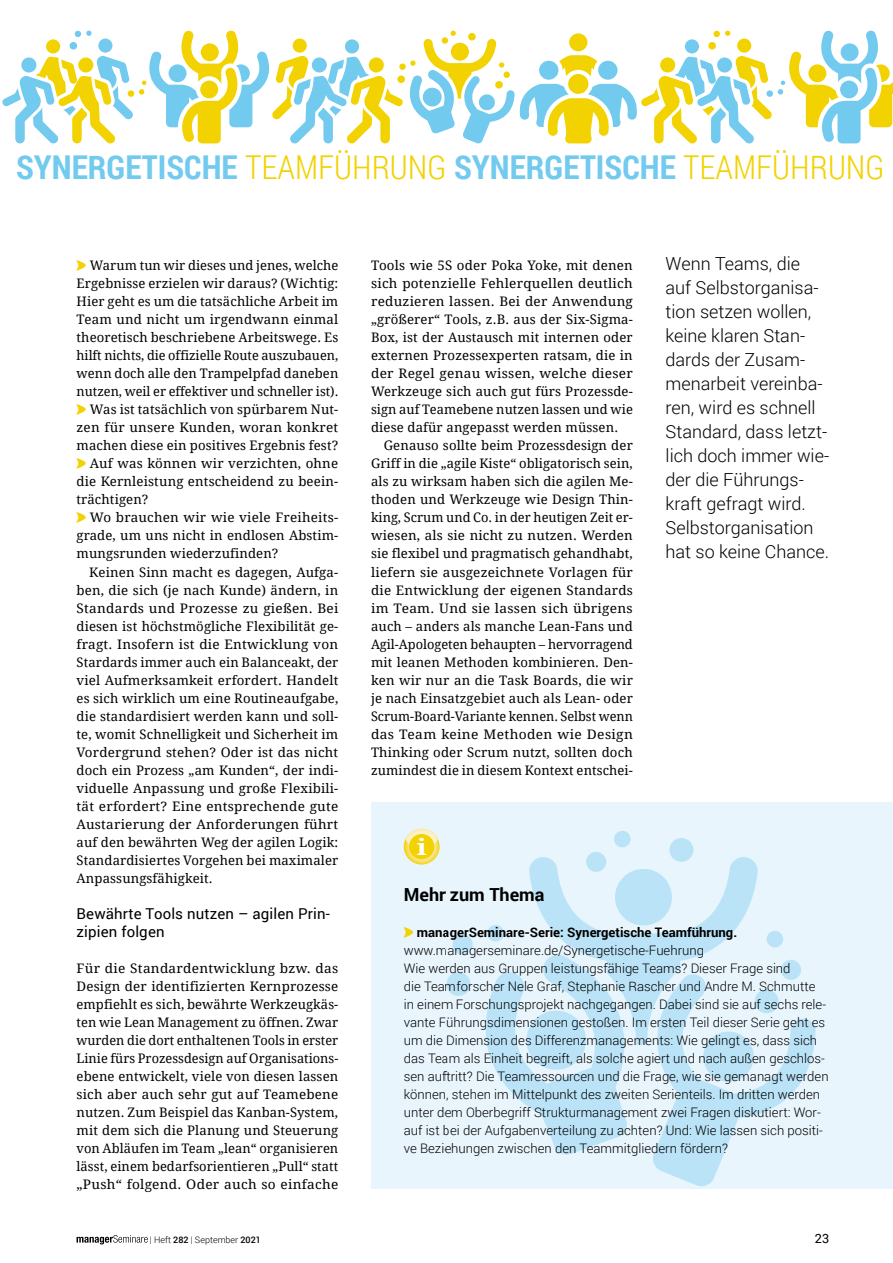
<style>
.page{position:relative;width:893px;height:1263px;background:#fff}
.page>*{position:absolute;margin:0;border:0;box-sizing:border-box;transform-origin:0 0}
.t1{font:700 32.85px "Roboto Condensed";color:#72caef}
.t2{font:700 22.5px "Droid Serif";color:#fff;scale:1.27 1}
.Zitat{font:300 18px/24px "Roboto";color:#000}
.Standard_Stichzeile{font:700 18px "Roboto";color:#000}
.Subhead{font:15px/18px "Roboto";letter-spacing:.01em;color:#000}
.Standard_ohne_Einzug{font:13.2px/18px "Droid Serif";letter-spacing:.01em;color:#000;text-align:justify}
.Standard_Paragraph{font:300 13.2px/18px "Roboto";color:#000}
.Standard_ohne_Einzug-2{font:13.2px/18px "Droid Serif";letter-spacing:.01em;color:#000;text-align:justify;scale:1.04 1}
.t3{font:700 13.2px "Roboto";color:#000}
.t4{font:12.75px "Roboto";color:#000}
.t5{font:300 9px "Roboto";color:#000}
.s1{font-weight:300;color:#f2d200}
.s2{font-weight:500}
</style>
<div class="page">
<svg style="left:77px;top:1235px;width:71px;height:9px"></svg>
<svg style="left:2px;top:30px;width:891px;height:114px"></svg>
<div style="left:371px;top:801px;width:522px;height:387px;background:#e8f5fd"></div>
<svg style="left:404px;top:829px;width:36px;height:35px"></svg>
<div style="left:409px;top:834px;width:25px;height:25px;background:#f2d200;border-radius:50%"></div>
<svg style="left:405px;top:828px;width:33px;height:22px"></svg>
<svg style="left:446px;top:831px;width:370px;height:356px"></svg>
<h1 class="t1" style="left:16px;top:144px;width:870px">SYNERGETISCHE <span class="s1">TEAMFÜHRUNG</span> SYNERGETISCHE <span class="s1">TEAMFÜHRUNG</span></h1>
<p class="Standard_ohne_Einzug" style="left:77px;top:257px;width:263px;text-indent:13px">Warum tun wir dieses und jenes, welche Ergebnisse erzielen wir daraus? (Wichtig:<br>Hier geht es um die tatsächliche Arbeit im Team und nicht um irgendwann einmal theoretisch beschriebene Arbeitswege. Es hilft nichts, die offizielle Route auszubauen, wenn doch alle den Trampelpfad daneben nutzen, weil er effektiver und schneller ist).</p>
<p class="Standard_ohne_Einzug" style="left:77px;top:401px;width:263px;text-indent:13px">Was ist tatsächlich von spürbarem Nut&shy;zen für unsere Kunden, woran konkret machen diese ein positives Ergebnis fest?</p>
<p class="Standard_ohne_Einzug" style="left:77px;top:455px;width:263px;text-indent:13px">Auf was können wir verzichten, ohne die Kernleistung entscheidend zu beein&shy;trächtigen?</p>
<p class="Standard_ohne_Einzug" style="left:77px;top:509px;width:263px;text-indent:13px">Wo brauchen wir wie viele Freiheits&shy;grade, um uns nicht in endlosen Abstim&shy;mungsrunden wiederzufinden?</p>
<p class="Standard_ohne_Einzug" style="left:77px;top:563px;width:263px;text-indent:13px">Keinen Sinn macht es dagegen, Aufga&shy;ben, die sich (je nach Kunde) ändern, in Standards und Prozesse zu gießen. Bei diesen ist höchstmögliche Flexibilität ge&shy;fragt. Insofern ist die Entwicklung von Stardards immer auch ein Balanceakt, der viel Aufmerksamkeit erfordert. Handelt es sich wirklich um eine Routineaufgabe, die standardisiert werden kann und soll&shy;te, womit Schnelligkeit und Sicherheit im Vordergrund stehen? Oder ist das nicht doch ein Prozess „am Kunden“, der indi&shy;viduelle Anpassung und große Flexibili&shy;tät erfordert? Eine entsprechende gute Austarierung der Anforderungen führt auf den bewährten Weg der agilen Logik:<br>Standardisiertes Vorgehen bei maximaler Anpassungsfähigkeit.</p>
<p class="Subhead" style="left:77px;top:904px;width:255px">Bewährte Tools nutzen – agilen Prin&shy;zipien folgen</p>
<p class="Standard_ohne_Einzug-2" style="left:77px;top:959px;width:253px">Für die Standardentwicklung bzw. das Design der identifizierten Kernprozesse empfiehlt es sich, bewährte Werkzeugkäs&shy;ten wie Lean Management zu öffnen. Zwar wurden die dort enthaltenen Tools in erster Linie fürs Prozessdesign auf Organisations&shy;ebene entwickelt, viele von diesen lassen sich aber auch sehr gut auf Teamebene nutzen. Zum Beispiel das Kanban-System, mit dem sich die Planung und Steuerung von Abläufen im Team „lean“ organisieren lässt, einem bedarfsorientieren „Pull“ statt „Push“ folgend. Oder auch so einfache</p>
<p class="Standard_ohne_Einzug" style="left:371px;top:257px;width:263px">Tools wie 5S oder Poka Yoke, mit denen sich potenzielle Fehlerquellen deutlich reduzieren lassen. Bei der Anwendung „größerer“ Tools, z.B. aus der Six-Sigma-Box, ist der Austausch mit internen oder externen Prozessexperten ratsam, die in der Regel genau wissen, welche dieser Werkzeuge sich auch gut fürs Prozessde&shy;sign auf Teamebene nutzen lassen und wie diese dafür angepasst werden müssen.</p>
<p class="Standard_ohne_Einzug" style="left:371px;top:437px;width:263px;text-indent:13px">Genauso sollte beim Prozessdesign der Griff in die „agile Kiste“ obligatorisch sein, als zu wirksam haben sich die agilen Me&shy;thoden und Werkzeuge wie Design Thin&shy;king, Scrum und Co. in der heutigen Zeit er&shy;wiesen, als sie nicht zu nutzen. Werden sie flexibel und pragmatisch gehandhabt, liefern sie ausgezeichnete Vorlagen für die Entwicklung der eigenen Standards im Team. Und sie lassen sich übrigens auch – anders als manche Lean-Fans und Agil-Apologeten behaupten – hervorragend mit leanen Methoden kombinieren. Den&shy;ken wir nur an die Task Boards, die wir je nach Einsatzgebiet auch als Lean- oder Scrum-Board-Variante kennen. Selbst wenn das Team keine Methoden wie Design Thinking oder Scrum nutzt, sollten doch zumindest die in diesem Kontext entschei-</p>
<h2 class="t2" style="left:417px;top:834px;width:9px">i</h2>
<p class="Zitat" style="left:666px;top:251px;width:165px">Wenn Teams, die auf Selbstorganisa&shy;tion setzen wollen, keine klaren Stan&shy;dards der Zusam&shy;menarbeit vereinba&shy;ren, wird es schnell<br>Standard, dass letzt&shy;lich doch immer wie&shy;der die Führungs&shy;kraft gefragt wird.<br>Selbstorganisation hat so keine Chance.</p>
<p class="Standard_Stichzeile" style="left:404px;top:881px;width:142px">Mehr zum Thema</p>
<p class="t3" style="left:417px;top:922px;width:322px">managerSeminare-Serie: Synergetische Teamführung.</p>
<p class="Standard_Paragraph" style="left:404px;top:940px;width:302px">www.managerseminare.de/Synergetische-Fuehrung</p>
<p class="Standard_Paragraph" style="left:404px;top:958px;width:426px">Wie werden aus Gruppen leistungsfähige Teams? Dieser Frage sind<br>die Teamforscher Nele Graf, Stephanie Rascher und Andre M. Schmutte in einem Forschungsprojekt nachgegangen. Dabei sind sie auf sechs rele&shy;vante Führungsdimensionen gestoßen. Im ersten Teil dieser Serie geht es um die Dimension des Differenzmanagements: Wie gelingt es, dass sich das Team als Einheit begreift, als solche agiert und nach außen geschlos&shy;sen auftritt? Die Teamressourcen und die Frage, wie sie gemanagt werden können, stehen im Mittelpunkt des zweiten Serienteils. Im dritten werden unter dem Oberbegriff Strukturmanagement zwei Fragen diskutiert: Wor&shy;auf ist bei der Aufgabenverteilung zu achten? Und: Wie lassen sich positi&shy;ve Beziehungen zwischen den Teammitgliedern fördern?</p>
<p class="t5" style="left:150px;top:1233px;width:113px">| Heft <span class="s2">282</span> | September <span class="s2">2021</span></p>
<p class="t4" style="left:815px;top:1229px;width:16px">23</p>
</div>
